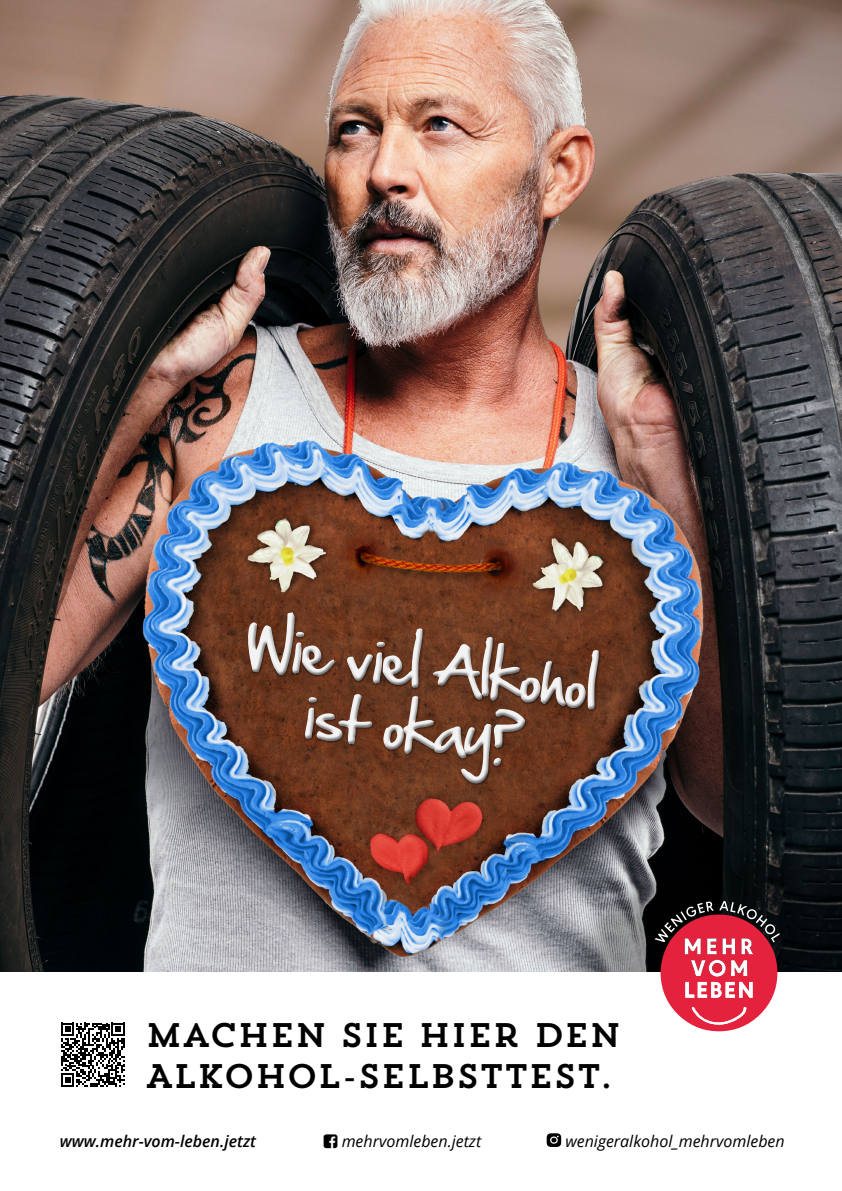
<style>
.page{position:relative;width:842px;height:1191px;background:#fff}
.page>*{position:absolute;margin:0;border:0;box-sizing:border-box;transform-origin:0 0}
.t1{font:53.3px/63.3px "Hand Of Sean";color:#f3f3f3;text-align:center}
.t2{font:34px/40.8px "Trend Slab One";letter-spacing:-.025em;color:#000}
.t3{font:italic 16px "Open Sans";color:#000}
.t4{font:italic 600 16px "Open Sans";color:#000}
</style>
<div class="page">
<img style="left:0;top:0;width:842px;height:971px">
<div style="left:216px;top:584px;width:437px;height:252px;background:#000;opacity:.25"></div>
<svg style="left:237px;top:607px;width:369px;height:194px;background:#653723"></svg>
<svg style="left:655px;top:901px;width:125px;height:130px"></svg>
<svg style="left:547px;top:1133px;width:14px;height:14px"></svg>
<svg style="left:61px;top:1022px;width:64px;height:65px"></svg>
<h1 class="t1" style="left:251px;top:612px;width:355px;rotate:7deg">Wie viel Alkohol ist okay?</h1>
<h2 class="t2" style="left:145px;top:1014px;width:478px">MACHEN SIE HIER DEN<br>ALKOHOL-SELBSTTEST.</h2>
<p class="t4" style="left:60px;top:1130px;width:198px">www.mehr-vom-leben.jetzt</p>
<p class="t3" style="left:342px;top:1130px;width:141px">mehrvomleben.jetzt</p>
<p class="t3" style="left:565px;top:1130px;width:221px">wenigeralkohol_mehrvomleben</p>
</div>
